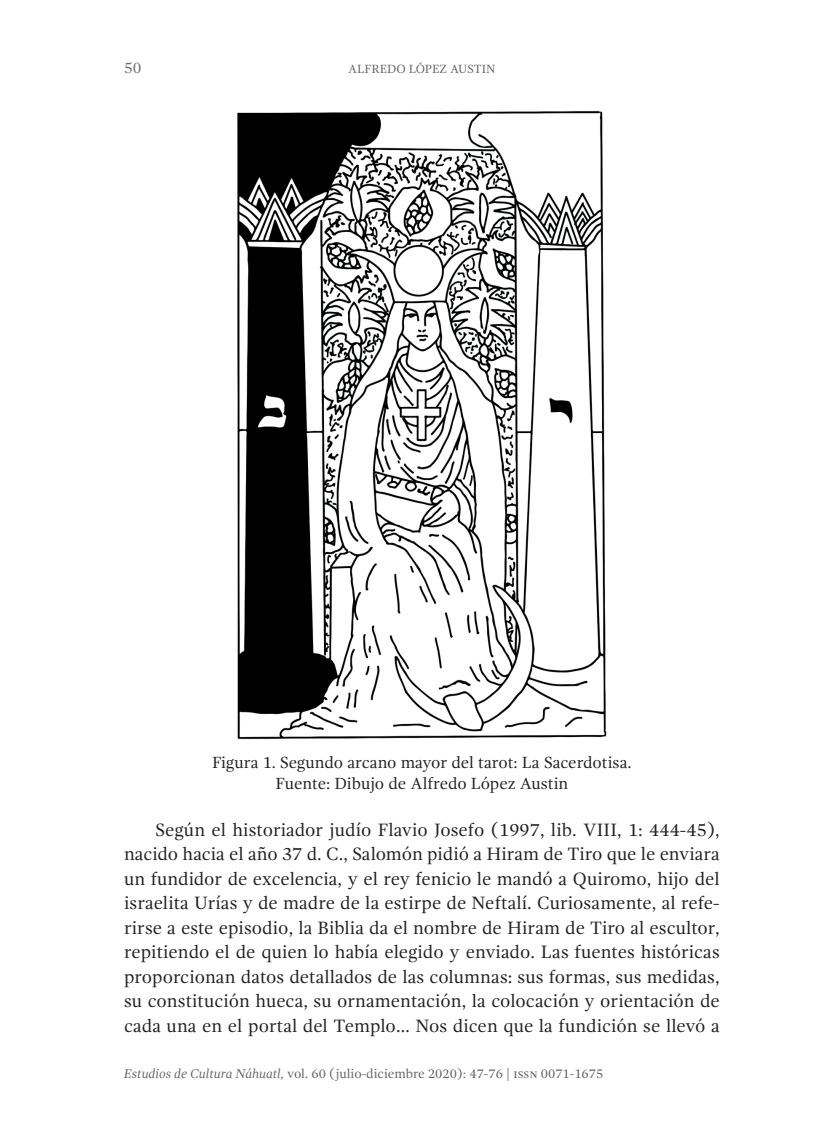
<style>
.page{position:relative;width:819px;height:1141px;background:#fff}
.page>*{position:absolute;margin:0;border:0;box-sizing:border-box;transform-origin:0 0}
.t1{font:18.38px/24.5px "Gandhi Serif";color:#231f20;text-align:justify}
.t2{font:16.62px/21px "Gandhi Serif";color:#231f20;text-align:center}
.t3{font:15.75px "Gandhi Serif";color:#6c6d70}
.t4{font:13.12px "Gandhi Serif";color:#636366}
.t5{font:12.25px "Gandhi Serif";color:#636366}
.s1{font-style:italic}
</style>
<div class="page">
<img style="left:237px;top:110px;width:370px;height:629px">
<p class="t3" style="left:124px;top:59px;width:19px">50</p>
<p class="t5" style="left:348px;top:62px;width:149px">ALFREDO LÓPEZ AUSTIN</p>
<p class="t2" style="left:212px;top:752px;width:421px">Figura 1. Segundo arcano mayor del tarot: La Sacerdotisa.<br>Fuente: Dibujo de Alfredo López Austin</p>
<p class="t1" style="left:124px;top:817px;width:597px;text-indent:31px">Según el historiador judío Flavio Josefo (1997, lib. VIII, 1: 444-45), nacido hacia el año 37 d. C., Salomón pidió a Hiram de Tiro que le enviara un fundidor de excelencia, y el rey fenicio le mandó a Quiromo, hijo del israelita Urías y de madre de la estirpe de Neftalí. Curiosamente, al refe&shy;rirse a este episodio, la Biblia da el nombre de Hiram de Tiro al escultor, repitiendo el de quien lo había elegido y enviado. Las fuentes históricas proporcionan datos detallados de las columnas: sus formas, sus medidas, su constitución hueca, su ornamentación, la colocación y orientación de cada una en el portal del Templo… Nos dicen que la fundición se llevó a</p>
<p class="t4" style="left:124px;top:1067px;width:481px"><span class="s1">Estudios de Cultura Náhuatl</span>, vol. 60 (julio-diciembre 2020): 47-76 | issn 0071-1675</p>
</div>
